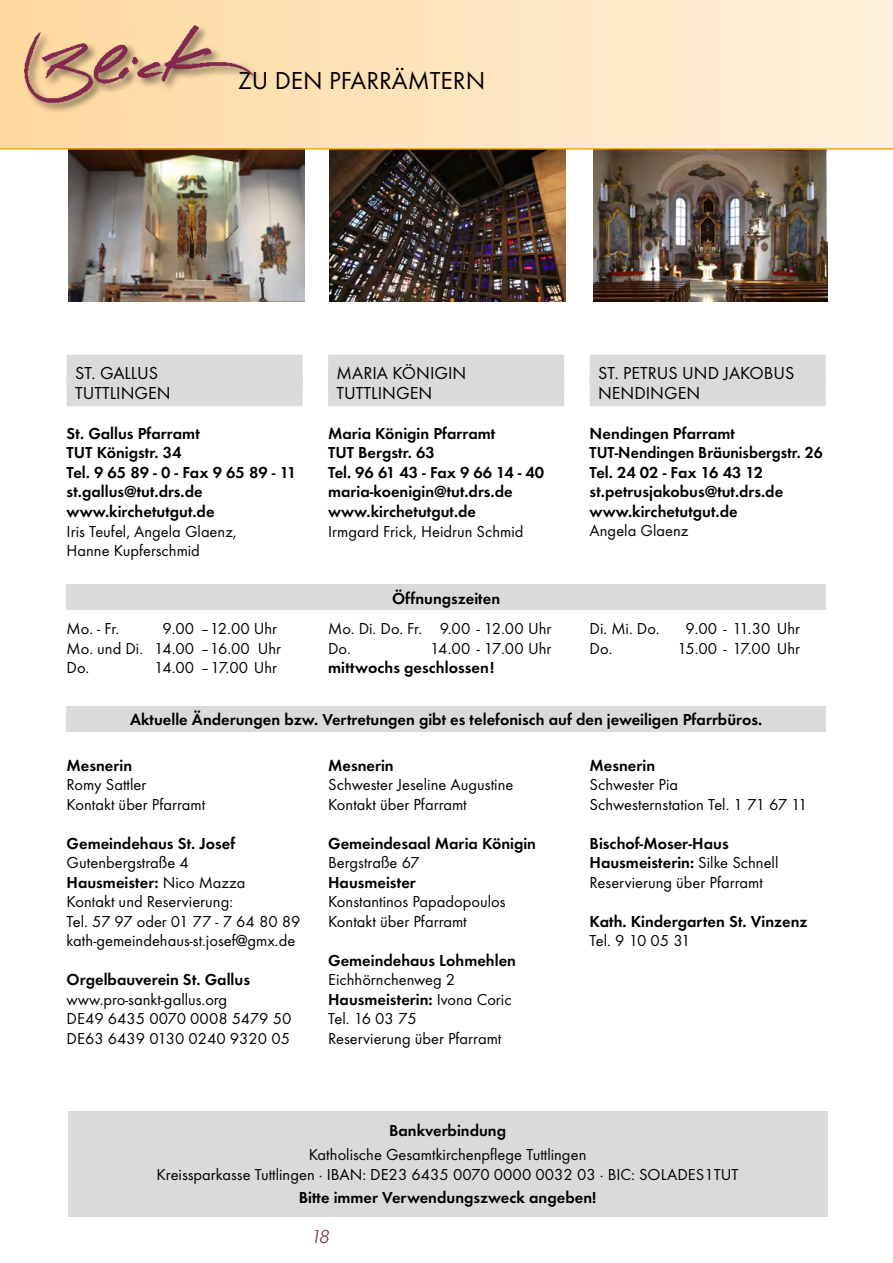
<style>
.page{position:relative;width:893px;height:1263px;background:#fff}
.page>*{position:absolute;margin:0;border:0;box-sizing:border-box;transform-origin:0 0}
.t1{font:25.5px "Function";color:#000}
.t2{font:18px/19.5px "Function";color:#000}
.t3{font:italic 300 18px "Limerick";color:#82294e}
.t4{font:16.5px/19.5px "Function";color:#000}
.t5{font:700 16.5px/19.5px "Function";color:#000}
.s1{font-weight:700}
</style>
<div class="page">
<div style="left:0;top:0;width:893px;height:149px;background:linear-gradient(to right,#fed89d,#fff1dd)"></div>
<div style="left:22px;top:24px;width:242px;height:90px;background:#000;opacity:.55"></div>
<img style="left:18px;top:5px;width:240px;height:105px">
<img style="left:330px;top:150px;width:236px;height:152px">
<img style="left:68px;top:150px;width:236px;height:152px">
<img style="left:593px;top:150px;width:234px;height:152px">
<hr style="left:0;top:148px;width:893px;height:2px;background:#f1ab00">
<div style="left:68px;top:1111px;width:759px;height:105px;background:#dadada"></div>
<div style="left:67px;top:355px;width:236px;height:32px;background:#dadada"></div>
<div style="left:67px;top:374px;width:236px;height:32px;background:#dadada"></div>
<div style="left:67px;top:585px;width:759px;height:25px;background:#dadada"></div>
<div style="left:67px;top:706px;width:759px;height:25px;background:#dadada"></div>
<div style="left:328px;top:355px;width:236px;height:32px;background:#dadada"></div>
<div style="left:328px;top:374px;width:236px;height:32px;background:#dadada"></div>
<div style="left:590px;top:355px;width:236px;height:32px;background:#dadada"></div>
<div style="left:590px;top:374px;width:236px;height:32px;background:#dadada"></div>
<h1 class="t1" style="left:238px;top:66px;width:249px">ZU DEN PFARRÄMTERN</h1>
<p class="t2" style="left:75px;top:364px;width:97px">ST. GALLUS<br>TUTTLINGEN</p>
<p class="t5" style="left:67px;top:424px;width:232px">St. Gallus Pfarramt<br>TUT Königstr. 34<br>Tel. 9 65 89 - 0 - Fax 9 65 89 - 11 st.gallus@tut.drs.de www.kirchetutgut.de</p>
<p class="t4" style="left:67px;top:521px;width:172px">Iris Teufel, Angela Glaenz,<br>Hanne Kupferschmid</p>
<p class="t2" style="left:337px;top:364px;width:131px">MARIA KÖNIGIN<br>TUTTLINGEN</p>
<p class="t5" style="left:328px;top:424px;width:218px">Maria Königin Pfarramt<br>TUT Bergstr. 63<br>Tel. 96 61 43 - Fax 9 66 14 - 40 maria-koenigin@tut.drs.de www.kirchetutgut.de</p>
<p class="t4" style="left:328px;top:521px;width:197px">Irmgard Frick, Heidrun Schmid</p>
<p class="t5" style="left:392px;top:588px;width:110px">Öffnungszeiten</p>
<p class="t2" style="left:598px;top:364px;width:198px">ST. PETRUS UND JAKOBUS<br>NENDINGEN</p>
<p class="t5" style="left:590px;top:424px;width:234px">Nendingen Pfarramt<br>TUT-Nendingen Bräunisbergstr. 26<br>Tel. 24 02 - Fax 16 43 12 st.petrusjakobus@tut.drs.de www.kirchetutgut.de</p>
<p class="t4" style="left:590px;top:521px;width:100px">Angela Glaenz</p>
<p class="t4" style="left:67px;top:619px;width:216px;text-indent:96px">9.00 –12.00 Uhr<br>Mo. und Di. 14.00 –16.00 Uhr<br>Do.</p>
<p class="t4" style="left:590px;top:619px;width:72px">Di. Mi. Do.</p>
<p class="t4" style="left:685px;top:619px;width:116px">9.00 - 11.30 Uhr</p>
<p class="t4" style="left:590px;top:638px;width:24px">Do.</p>
<p class="t4" style="left:677px;top:638px;width:124px">15.00 - 17.00 Uhr</p>
<p class="t4" style="left:328px;top:619px;width:225px">Mo. Di. Do. Fr. 9.00 - 12.00 Uhr<br>Do.</p>
<p class="t4" style="left:67px;top:619px;width:54px">Mo. - Fr.</p>
<p class="t4" style="left:430px;top:638px;width:123px">14.00 - 17.00 Uhr</p>
<p class="t5" style="left:328px;top:658px;width:167px">mittwochs geschlossen!</p>
<p class="t4" style="left:154px;top:658px;width:124px">14.00 –17.00 Uhr</p>
<p class="t5" style="left:130px;top:710px;width:634px">Aktuelle Änderungen bzw. Vertretungen gibt es telefonisch auf den jeweiligen Pfarrbüros.</p>
<p class="t5" style="left:67px;top:755px;width:67px">Mesnerin</p>
<p class="t4" style="left:67px;top:775px;width:140px">Romy Sattler<br>Kontakt über Pfarramt</p>
<p class="t5" style="left:67px;top:833px;width:170px">Gemeindehaus St. Josef</p>
<p class="t4" style="left:67px;top:853px;width:235px">Gutenbergstraße 4<br><span class="s1">Hausmeister:</span> Nico Mazza<br>Kontakt und Reservierung:<br>Tel. 57 97 oder 01 77 - 7 64 80 89 kath-gemeindehaus-st.josef@gmx.de</p>
<p class="t5" style="left:67px;top:970px;width:185px">Orgelbauverein St. Gallus</p>
<p class="t4" style="left:67px;top:989px;width:226px">www.pro-sankt-gallus.org<br>DE49 6435 0070 0008 5479 50<br>DE63 6439 0130 0240 9320 05</p>
<p class="t5" style="left:590px;top:755px;width:67px">Mesnerin</p>
<p class="t4" style="left:590px;top:775px;width:220px">Schwester Pia<br>Schwesternstation Tel. 1 71 67 11</p>
<p class="t4" style="left:590px;top:833px;width:190px"><span class="s1">Bischof-Moser-Haus<br>Hausmeisterin:</span> Silke Schnell<br>Reservierung über Pfarramt</p>
<p class="t5" style="left:590px;top:911px;width:219px">Kath. Kindergarten St. Vinzenz</p>
<p class="t4" style="left:590px;top:931px;width:103px">Tel. 9 10 05 31</p>
<p class="t5" style="left:328px;top:755px;width:67px">Mesnerin</p>
<p class="t4" style="left:328px;top:775px;width:187px">Schwester Jeseline Augustine<br>Kontakt über Pfarramt</p>
<p class="t5" style="left:328px;top:833px;width:209px">Gemeindesaal Maria Königin</p>
<p class="t4" style="left:328px;top:853px;width:93px">Bergstraße 67</p>
<p class="t5" style="left:328px;top:872px;width:89px">Hausmeister</p>
<p class="t4" style="left:328px;top:892px;width:179px">Konstantinos Papadopoulos<br>Kontakt über Pfarramt</p>
<p class="t5" style="left:328px;top:950px;width:189px">Gemeindehaus Lohmehlen</p>
<p class="t4" style="left:328px;top:970px;width:185px">Eichhörnchenweg 2<br><span class="s1">Hausmeisterin:</span> Ivona Coric<br>Tel. 16 03 75<br>Reservierung über Pfarramt</p>
<p class="t5" style="left:389px;top:1121px;width:118px">Bankverbindung</p>
<p class="t4" style="left:157px;top:1145px;width:583px;text-align:center">Katholische Gesamtkirchenpflege Tuttlingen<br>Kreissparkasse Tuttlingen · IBAN: DE23 6435 0070 0000 0032 03 · BIC: SOLADES1TUT</p>
<p class="t5" style="left:299px;top:1188px;width:299px">Bitte immer Verwendungszweck angeben!</p>
<p class="t3" style="left:310px;top:1226px;width:20px">18</p>
</div>
